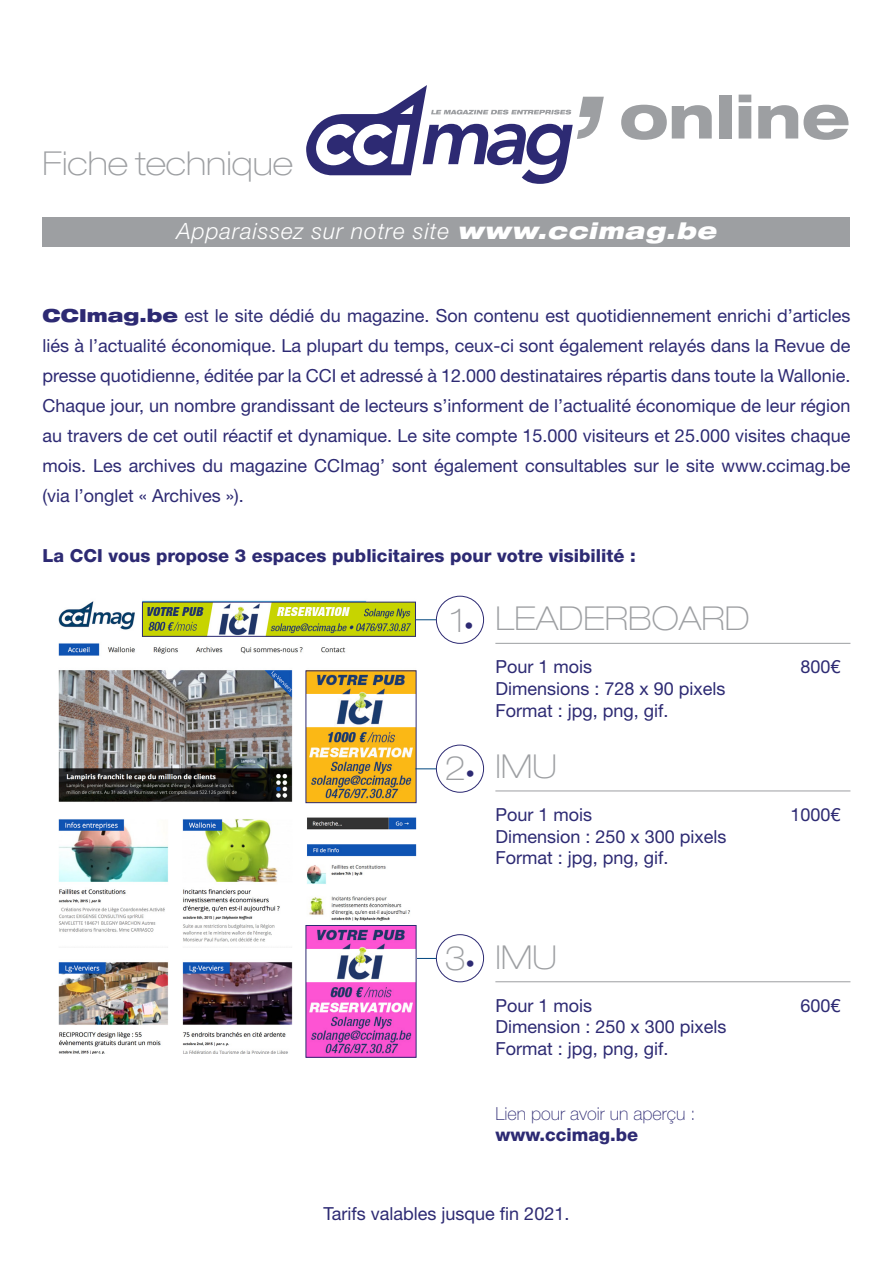
<style>
.page{position:relative;width:893px;height:1263px;background:#fff}
.page>*{position:absolute;margin:0;border:0;box-sizing:border-box;transform-origin:0 0}
.t1{font:800 expanded 60px "Helvetica Neue LT Std";color:#9d9fa2}
.t2{font:100 expanded 33px "Helvetica Neue LT Std";color:#9d9fa2}
.t3{font:italic 300 22.5px "Helvetica Neue LT Std";letter-spacing:.04em;color:#fff}
.t4{font:18px/30px "Helvetica Neue LT Std";color:#2d2a73;text-align:justify}
.t5{font:800 18px "Helvetica Neue LT Std";color:#2d2a73}
.t6{font:100 18px "Helvetica Neue LT Std";color:#2d2a73}
.s1{font-weight:900;font-stretch:expanded}
.s2{font-weight:800;font-stretch:normal;font-size:18px;color:#2d2a73}
</style>
<div class="page">
<div style="left:43px;top:217px;width:807px;height:30px;background:#9d9fa2"></div>
<svg style="left:306px;top:85px;width:298px;height:99px"></svg>
<img style="left:58px;top:600px;width:370px;height:454px">
<img style="left:144px;top:604px;width:270px;height:30px">
<div style="left:142px;top:602px;width:274px;height:34px;border:1px solid #2d2a73"></div>
<img style="left:308px;top:673px;width:106px;height:128px">
<hr style="left:495px;top:643px;width:355px;height:1px;background:#9d9fa2">
<hr style="left:495px;top:790px;width:355px;height:1px;background:#9d9fa2">
<hr style="left:495px;top:981px;width:355px;height:1px;background:#9d9fa2">
<div style="left:436px;top:596px;width:48px;height:47px;border:1px solid #2d2a73;border-radius:50%"></div>
<svg style="left:415px;top:619px;width:21px;height:1px"></svg>
<div style="left:436px;top:745px;width:48px;height:47px;border:1px solid #2d2a73;border-radius:50%"></div>
<svg style="left:415px;top:769px;width:21px;height:1px"></svg>
<div style="left:436px;top:934px;width:48px;height:48px;border:1px solid #2d2a73;border-radius:50%"></div>
<svg style="left:416px;top:958px;width:20px;height:1px"></svg>
<img style="left:308px;top:927px;width:106px;height:128px">
<p class="t2" style="left:43px;top:144px;width:252px">Fiche technique</p>
<p class="t1" style="left:620px;top:79px;width:232px">online</p>
<p class="t3" style="left:177px;top:218px;width:541px">Apparaissez sur notre site <span class="s1">www.ccimag.be</span></p>
<p class="t4" style="left:43px;top:300px;width:809px"><span class="s1">CCImag.be</span> est le site dédié du magazine. Son contenu est quotidiennement enrichi d’articles liés à l’actualité économique. La plupart du temps, ceux-ci sont également relayés dans la Revue de presse quotidienne, éditée par la CCI et adressé à 12.000 destinataires répartis dans toute la Wallonie.<br>Chaque jour, un nombre grandissant de lecteurs s’informent de l’actualité économique de leur région au travers de cet outil réactif et dynamique. Le site compte 15.000 visiteurs et 25.000 visites chaque mois. Les archives du magazine CCImag’ sont également consultables sur le site www.ccimag.be (via l’onglet « Archives »).</p>
<p class="t5" style="left:43px;top:545px;width:595px">La CCI vous propose 3 espaces publicitaires pour votre visibilité :</p>
<p class="t2" style="left:450px;top:600px;width:25px">1<span class="s2">•</span></p>
<p class="t2" style="left:444px;top:749px;width:32px">2<span class="s2">•</span></p>
<p class="t2" style="left:495px;top:599px;width:256px">LEADERBOARD</p>
<p class="t4" style="left:495px;top:652px;width:98px">Pour 1 mois</p>
<p class="t4" style="left:800px;top:652px;width:42px">800€</p>
<p class="t4" style="left:495px;top:673px;width:232px">Dimensions : 728 x 90 pixels</p>
<p class="t4" style="left:495px;top:695px;width:175px">Format : jpg, png, gif.</p>
<p class="t2" style="left:495px;top:746px;width:63px">IMU</p>
<p class="t4" style="left:495px;top:799px;width:98px">Pour 1 mois</p>
<p class="t4" style="left:790px;top:799px;width:52px">1000€</p>
<p class="t4" style="left:495px;top:821px;width:233px">Dimension : 250 x 300 pixels</p>
<p class="t4" style="left:495px;top:842px;width:175px">Format : jpg, png, gif.</p>
<p class="t2" style="left:444px;top:939px;width:32px">3<span class="s2">•</span></p>
<p class="t2" style="left:495px;top:937px;width:63px">IMU</p>
<p class="t4" style="left:495px;top:990px;width:98px">Pour 1 mois</p>
<p class="t4" style="left:800px;top:990px;width:42px">600€</p>
<p class="t4" style="left:495px;top:1012px;width:233px">Dimension : 250 x 300 pixels</p>
<p class="t4" style="left:495px;top:1033px;width:175px">Format : jpg, png, gif.</p>
<p class="t6" style="left:495px;top:1103px;width:202px">Lien pour avoir un aperçu :</p>
<p class="t5" style="left:495px;top:1124px;width:144px">www.ccimag.be</p>
<p class="t4" style="left:324px;top:1199px;width:247px">Tarifs valables jusque fin 2021.</p>
</div>
